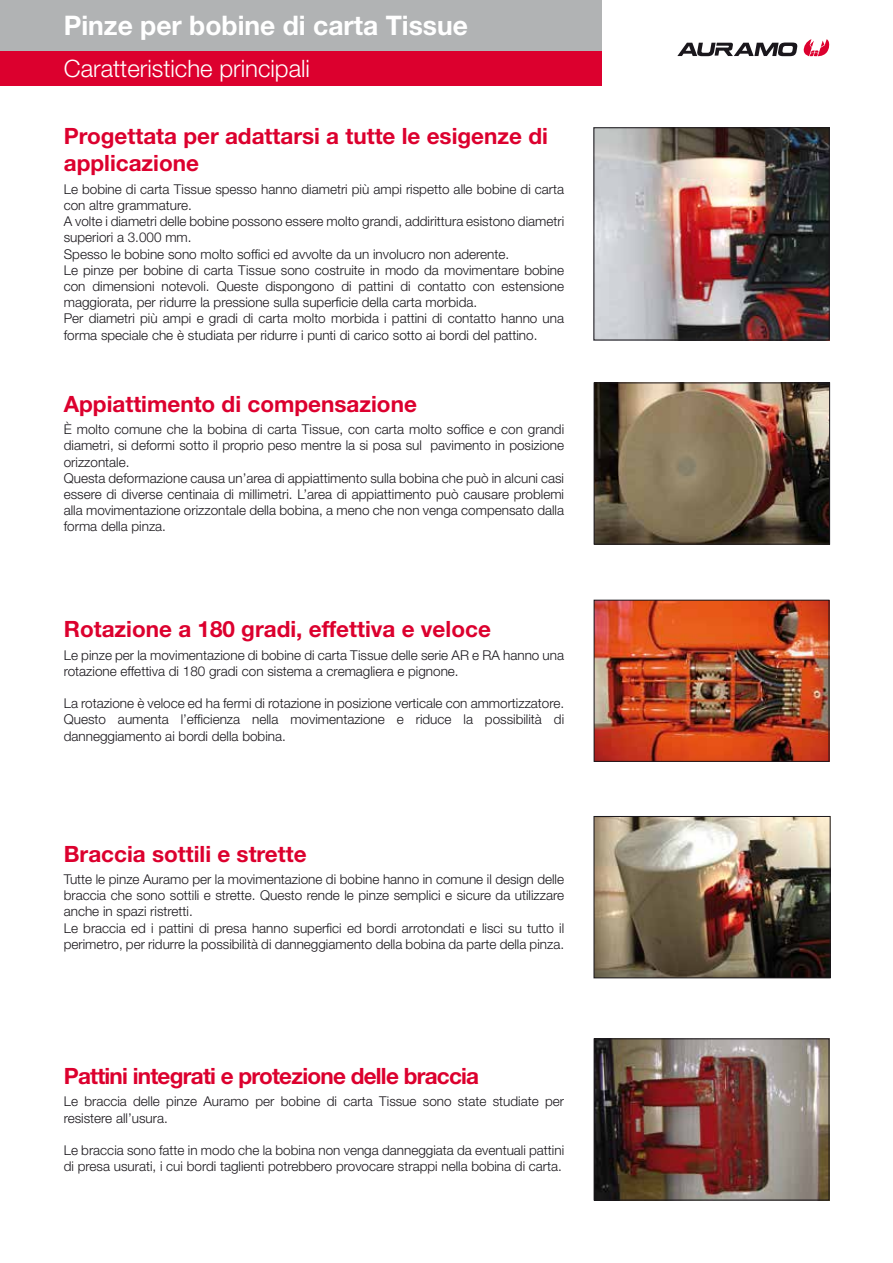
<style>
.page{position:relative;width:893px;height:1263px;background:#fff}
.page>*{position:absolute;margin:0;border:0;box-sizing:border-box;transform-origin:0 0}
.t1{font:700 27px "Helvetica Neue LT Std";color:#fff}
.t2{font:300 24px "Helvetica Neue LT Std";color:#fff}
.t3{font:700 22.5px/27px "Helvetica Neue LT Std";color:#dc002e}
.t4{font:700 22.5px "Helvetica Neue LT Std";letter-spacing:-.035em;color:#dc002e}
.t5{font:300 13.5px/16.2px "Helvetica Neue LT Std";color:#1a171c}
</style>
<div class="page">
<img style="left:596px;top:130px;width:231px;height:208px">
<div style="left:594px;top:128px;width:235px;height:212px;border:1px solid #1a171c"></div>
<img style="left:596px;top:385px;width:232px;height:157px">
<div style="left:594px;top:383px;width:236px;height:161px;border:1px solid #1a171c"></div>
<img style="left:596px;top:602px;width:231px;height:157px">
<img style="left:596px;top:1041px;width:231px;height:157px">
<div style="left:594px;top:1039px;width:235px;height:161px;border:1px solid #1a171c"></div>
<img style="left:596px;top:818px;width:232px;height:158px">
<div style="left:594px;top:816px;width:236px;height:162px;border:1px solid #1a171c"></div>
<svg style="left:677px;top:39px;width:153px;height:18px"></svg>
<div style="left:0;top:0;width:601px;height:51px;background:#b1b3b4"></div>
<div style="left:0;top:51px;width:601px;height:34px;background:#dc002e"></div>
<h1 class="t1" style="left:64px;top:9px;width:406px">Pinze per bobine di carta Tissue</h1>
<h2 class="t2" style="left:64px;top:53px;width:248px">Caratteristiche principali</h2>
<h3 class="t3" style="left:64px;top:122px;width:486px">Progettata per adattarsi a tutte le esigenze di applicazione</h3>
<p class="t5" style="left:64px;top:181px;width:502px">Le bobine di carta Tissue spesso hanno diametri più ampi rispetto alle bobine di carta con altre grammature.<br>A volte i diametri delle bobine possono essere molto grandi, addirittura esistono diametri superiori a 3.000 mm.<br>Spesso le bobine sono molto soffici ed avvolte da un involucro non aderente.<br>Le pinze per bobine di carta Tissue sono costruite in modo da movimentare bobine con dimensioni notevoli. Queste dispongono di pattini di contatto con estensione maggiorata, per ridurre la pressione sulla superficie della carta morbida.<br>Per diametri più ampi e gradi di carta molto morbida i pattini di contatto hanno una forma speciale che è studiata per ridurre i punti di carico sotto ai bordi del pattino.</p>
<h3 class="t3" style="left:64px;top:390px;width:355px">Appiattimento di compensazione</h3>
<p class="t5" style="left:64px;top:421px;width:502px">È molto comune che la bobina di carta Tissue, con carta molto soffice e con grandi diametri, si deformi sotto il proprio peso mentre la si posa sul pavimento in posizione orizzontale.<br>Questa deformazione causa un’area di appiattimento sulla bobina che può in alcuni casi essere di diverse centinaia di millimetri. L’area di appiattimento può causare problemi alla movimentazione orizzontale della bobina, a meno che non venga compensato dalla forma della pinza.</p>
<h3 class="t3" style="left:64px;top:615px;width:429px">Rotazione a 180 gradi, effettiva e veloce</h3>
<p class="t5" style="left:64px;top:646px;width:502px">Le pinze per la movimentazione di bobine di carta Tissue delle serie AR e RA hanno una rotazione effettiva di 180 gradi con sistema a cremagliera e pignone.</p>
<p class="t5" style="left:64px;top:695px;width:502px;text-align:justify">La rotazione è veloce ed ha fermi di rotazione in posizione verticale con ammortizzatore.<br>Questo aumenta l’efficienza nella movimentazione e riduce la possibilità di danneggiamento ai bordi della bobina.</p>
<h3 class="t3" style="left:64px;top:839px;width:244px">Braccia sottili e strette</h3>
<p class="t5" style="left:64px;top:871px;width:502px">Tutte le pinze Auramo per la movimentazione di bobine hanno in comune il design delle braccia che sono sottili e strette. Questo rende le pinze semplici e sicure da utilizzare anche in spazi ristretti.<br>Le braccia ed i pattini di presa hanno superfici ed bordi arrotondati e lisci su tutto il perimetro, per ridurre la possibilità di danneggiamento della bobina da parte della pinza.</p>
<h3 class="t4" style="left:64px;top:1062px;width:417px">Pattini integrati e protezione delle braccia</h3>
<p class="t5" style="left:64px;top:1093px;width:502px">Le braccia delle pinze Auramo per bobine di carta Tissue sono state studiate per resistere all’usura.</p>
<p class="t5" style="left:64px;top:1142px;width:502px">Le braccia sono fatte in modo che la bobina non venga danneggiata da eventuali pattini di presa usurati, i cui bordi taglienti potrebbero provocare strappi nella bobina di carta.</p>
</div>
